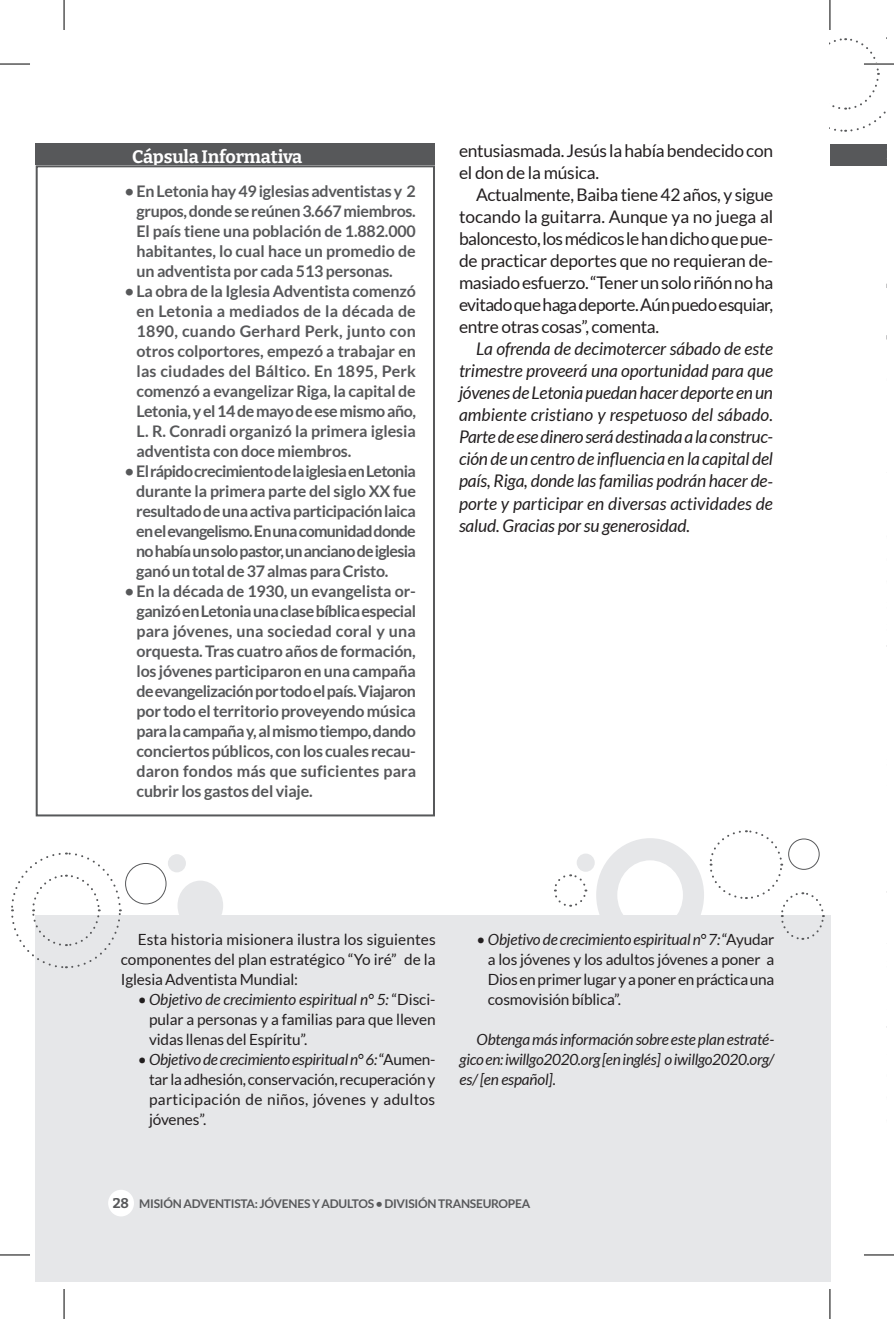
<style>
.page{position:relative;width:894px;height:1319px;background:#fff}
.page>*{position:absolute;margin:0;border:0;box-sizing:border-box;transform-origin:0 0}
.t1{font:700 18px "Bitter";letter-spacing:-.01em;color:#fff}
.t2{font:italic 17.4px/22px "Lato";letter-spacing:-.01em;color:#231f20;text-align:justify}
.t3{font:17.4px/22px "Lato";letter-spacing:-.02em;color:#231f20}
.t4{font:700 16px/20px "Lato";letter-spacing:-.01em;color:#57585a;text-align:justify}
.t5{font:15.4px/20px "Lato";letter-spacing:-.01em;color:#231f20;text-align:justify}
.t6{font:italic 15.4px/20px "Lato";letter-spacing:-.02em;color:#231f20;text-align:justify}
.t7{font:700 12px "Lato";letter-spacing:-.02em;color:#57585a}
.s1{font-style:italic}
.s2{font-family:"Bitter";font-size:14px}
</style>
<div class="page">
<svg style="left:829px;top:38px;width:57px;height:94px"></svg>
<div style="left:36px;top:143px;width:399px;height:22px;background:#57585a"></div>
<div style="left:36px;top:165px;width:399px;height:651px;border:2px solid #57585a"></div>
<div style="left:36px;top:915px;width:795px;height:367px;background:#e6e7e9"></div>
<svg style="left:554px;top:874px;width:33px;height:33px"></svg>
<div style="left:177px;top:880px;width:46px;height:50px;background:#e6e7e9;border-radius:50%"></div>
<div style="left:168px;top:854px;width:18px;height:18px;background:#e6e7e9;border-radius:50%"></div>
<div style="left:576px;top:853px;width:18px;height:19px;background:#e6e7e9;border-radius:50%"></div>
<svg style="left:11px;top:852px;width:111px;height:117px"></svg>
<div style="left:125px;top:863px;width:41px;height:41px;border:1px solid #57585a;border-radius:50%"></div>
<svg style="left:596px;top:830px;width:228px;height:110px"></svg>
<div style="left:829px;top:144px;width:57px;height:22px;background:#57585a"></div>
<div style="left:108px;top:1189px;width:26px;height:27px;background:#fff;border-radius:50%"></div>
<hr style="left:863px;top:63px;width:30px;height:2px;background:#fff">
<hr style="left:0;top:64px;width:30px;height:1px;background:#000">
<hr style="left:863px;top:64px;width:30px;height:1px;background:#000">
<hr style="left:0;top:1254px;width:30px;height:1px;background:#000">
<hr style="left:863px;top:1254px;width:30px;height:1px;background:#000">
<hr style="left:64px;top:0;width:1px;height:30px;background:#000">
<hr style="left:64px;top:1289px;width:1px;height:30px;background:#000">
<hr style="left:829px;top:0;width:1px;height:30px;background:#000">
<hr style="left:829px;top:1289px;width:1px;height:30px;background:#000">
<p class="t1" style="left:132px;top:146px;width:172px">Cápsula Informativa</p>
<p class="t4" style="left:136px;top:181px;width:281px;text-indent:-12px">• En Letonia hay 49 iglesias adventistas y 2 grupos, donde se reúnen 3.667 miembros.<br>El país tiene una población de 1.882.000 habitantes, lo cual hace un promedio de un adventista por cada 513 personas.</p>
<p class="t4" style="left:136px;top:281px;width:281px;text-indent:-12px">• La obra de la Iglesia Adventista comenzó en Letonia a mediados de la década de 1890, cuando Gerhard Perk, junto con otros colportores, empezó a trabajar en las ciudades del Báltico. En 1895, Perk comenzó a evangelizar Riga, la capital de Letonia, y el 14 de mayo de ese mismo año, L. R. Conradi organizó la primera iglesia adventista con doce miembros.</p>
<p class="t4" style="left:136px;top:461px;width:281px;text-indent:-11px">• El rápido crecimiento de la iglesia en Letonia durante la primera parte del siglo XX fue resultado de una activa participación laica en el evangelismo. En una comunidad donde no había un solo pastor, un anciano de iglesia ganó un total de 37 almas para Cristo.</p>
<p class="t4" style="left:136px;top:581px;width:281px;text-indent:-12px">• En la década de 1930, un evangelista or&shy;ganizó en Letonia una clase bíblica especial para jóvenes, una sociedad coral y una orquesta. Tras cuatro años de formación, los jóvenes participaron en una campaña de evangelización por todo el país. Viajaron por todo el territorio proveyendo música para la campaña y, al mismo tiempo, dando conciertos públicos, con los cuales recau&shy;daron fondos más que suficientes para cubrir los gastos del viaje.</p>
<p class="t3" style="left:459px;top:140px;width:315px">entusiasmada. Jesús la había bendecido con el don de la música.</p>
<p class="t3" style="left:459px;top:184px;width:316px;text-align:justify;text-indent:17px">Actualmente, Baiba tiene 42 años, y sigue tocando la guitarra. Aunque ya no juega al baloncesto, los médicos le han dicho que pue&shy;de practicar deportes que no requieran de&shy;masiado esfuerzo. “Tener un solo riñón no ha evitado que haga deporte. Aún puedo esquiar, entre otras cosas”, comenta.</p>
<p class="t2" style="left:459px;top:338px;width:316px;text-indent:17px">La ofrenda de decimotercer sábado de este trimestre proveerá una oportunidad para que jóvenes de Letonia puedan hacer deporte en un ambiente cristiano y respetuoso del sábado.<br>Parte de ese dinero será destinada a la construc&shy;ción de un centro de influencia en la capital del país, Riga, donde las familias podrán hacer de&shy;porte y participar en diversas actividades de salud. Gracias por su generosidad.</p>
<p class="t5" style="left:121px;top:929px;width:316px;text-indent:17px">Esta historia misionera ilustra los siguientes componentes del plan estratégico “Yo iré” de la Iglesia Adventista Mundial:</p>
<p class="t5" style="left:149px;top:989px;width:288px;text-indent:-11px">• <span class="s1">Objetivo de crecimiento espiritual n° 5:</span> “Disci&shy;pular a personas y a familias para que lleven vidas llenas del Espíritu”.</p>
<p class="t5" style="left:149px;top:1049px;width:288px;text-indent:-11px">• <span class="s1">Objetivo de crecimiento espiritual n° 6:</span> “Aumen&shy;tar la adhesión, conservación, recuperación y participación de niños, jóvenes y adultos jóvenes”.</p>
<p class="t5" style="left:488px;top:929px;width:288px;text-indent:-11px">• <span class="s1">Objetivo de crecimiento espiritual n° 7:</span> “Ayudar a los jóvenes y los adultos jóvenes a poner a Dios en primer lugar y a poner en práctica una cosmovisión bíblica”.</p>
<p class="t6" style="left:459px;top:1029px;width:316px;text-indent:17px">Obtenga más información sobre este plan estraté&shy;gico en: iwillgo2020.org [en inglés] o iwillgo2020.org/ es/ [en español].</p>
<p class="t7" style="left:113px;top:1196px;width:419px"><span class="s2">28</span> MISIÓN ADVENTISTA: JÓVENES Y ADULTOS • DIVISIÓN TRANSEUROPEA</p>
</div>
